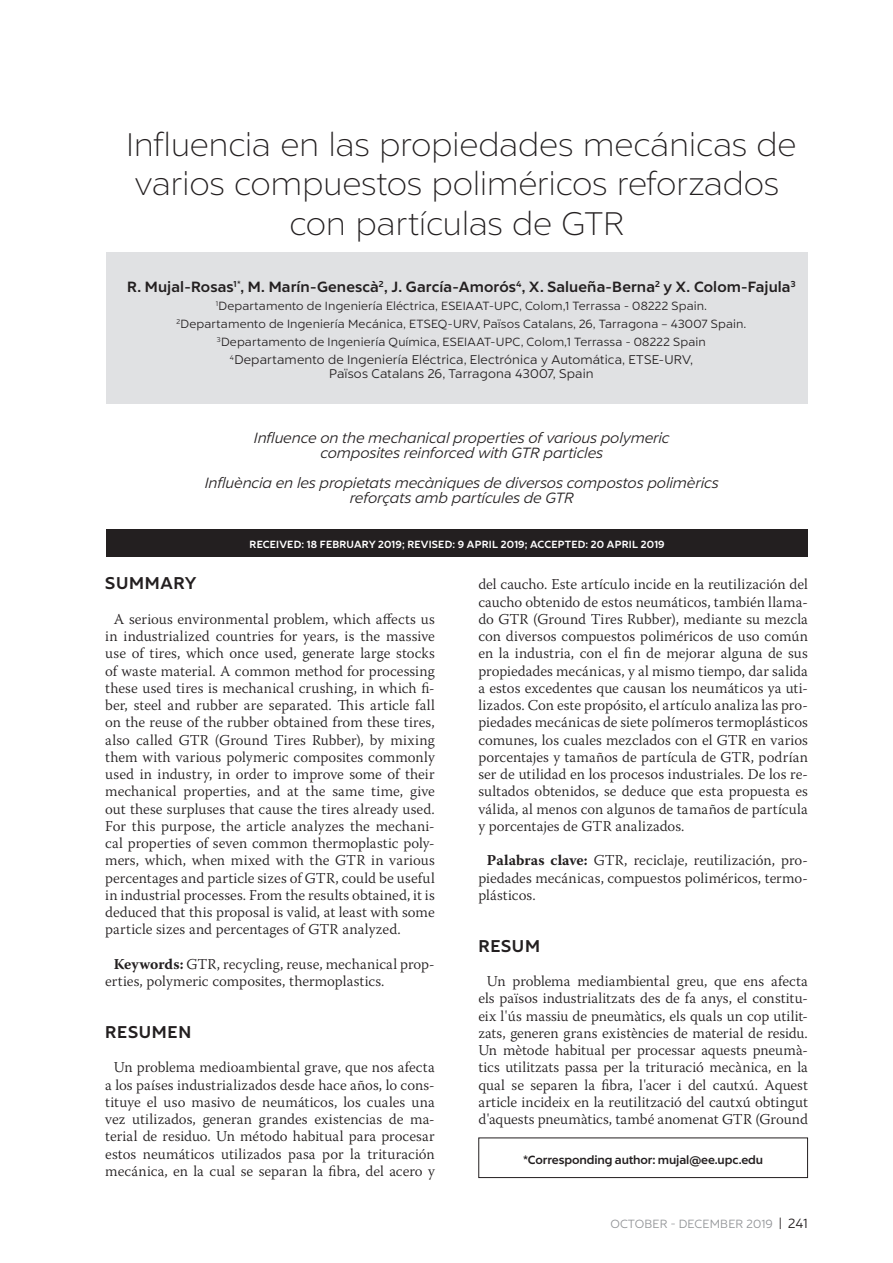
<style>
.page{position:relative;width:893px;height:1263px;background:#fff}
.page>*{position:absolute;margin:0;border:0;box-sizing:border-box;transform-origin:0 0}
._01-Titulo_articulo{font:300 33px/39.6px "Liszt FY";letter-spacing:-.01em;color:#231f20;text-align:center}
._06-Titols{font:700 17.25px "Liszt FY";letter-spacing:.04em;color:#231f20}
._07-TRIPA{font:300 15px/17.2px "Warnock Pro";letter-spacing:.005em;color:#231f20;text-align:justify}
._04-Traduccions_Tito{font:italic 15px "Liszt FY";letter-spacing:.005em;color:#231f20}
._02-autores_articulo{font:700 15px "Liszt FY";letter-spacing:.005em;color:#231f20}
._03-Procedencia{font:12.75px "Liszt FY";letter-spacing:.01em;color:#231f20}
._03-Procedencia-2{font:12px "Liszt FY";letter-spacing:.01em;color:#231f20}
._12-email{font:700 12px "Liszt FY";letter-spacing:-.01em;color:#231f20}
.t1{font:12px "Liszt FY";letter-spacing:.01em;color:#939598}
._05-Rebut{font:700 10.5px "Liszt FY";letter-spacing:.02em;color:#fff}
.s1{font-weight:700}
.s2{font-size:13.5px;color:#231f20}
</style>
<div class="page">
<div style="left:478px;top:1137px;width:330px;height:41px;border:1px solid #231f20"></div>
<div style="left:106px;top:252px;width:702px;height:151px;background:#e0e1e3"></div>
<div style="left:106px;top:529px;width:702px;height:27px;background:#231f20"></div>
<p class="_01-Titulo_articulo" style="left:126px;top:124px;width:672px">Influencia en las propiedades mecánicas de varios compuestos poliméricos reforzados con partículas de GTR</p>
<p class="_02-autores_articulo" style="left:127px;top:278px;width:670px">R. Mujal-Rosas<sup>1*</sup>, M. Marín-Genescà<sup>2</sup>, J. García-Amorós<sup>4</sup>, X. Salueña-Berna<sup>2</sup> y X. Colom-Fajula<sup>3</sup></p>
<p class="_03-Procedencia-2" style="left:216px;top:299px;width:492px"><sup>1</sup>Departamento de Ingeniería Eléctrica, ESEIAAT-UPC, Colom,1 Terrassa - 08222 Spain.</p>
<p class="_03-Procedencia-2" style="left:177px;top:317px;width:571px"><sup>2</sup>Departamento de Ingeniería Mecánica, ETSEQ-URV, Països Catalans, 26, Tarragona – 43007 Spain.</p>
<p class="_03-Procedencia-2" style="left:217px;top:335px;width:490px"><sup>3</sup>Departamento de Ingeniería Química, ESEIAAT-UPC, Colom,1 Terrassa - 08222 Spain</p>
<p class="_03-Procedencia" style="left:230px;top:352px;width:464px"><sup>4</sup>Departamento de Ingeniería Eléctrica, Electrónica y Automática, ETSE-URV,</p>
<p class="_03-Procedencia" style="left:329px;top:366px;width:266px">Països Catalans 26, Tarragona 43007, Spain</p>
<p class="_04-Traduccions_Tito" style="left:254px;top:429px;width:417px">Influence on the mechanical properties of various polymeric</p>
<p class="_04-Traduccions_Tito" style="left:320px;top:444px;width:284px">composites reinforced with GTR particles</p>
<p class="_04-Traduccions_Tito" style="left:204px;top:474px;width:515px">Influència en les propietats mecàniques de diversos compostos polimèrics</p>
<p class="_04-Traduccions_Tito" style="left:349px;top:489px;width:225px">reforçats amb partícules de GTR</p>
<p class="_05-Rebut" style="left:250px;top:537px;width:418px">RECEIVED: 18 FEBRUARY 2019; REVISED: 9 APRIL 2019; ACCEPTED: 20 APRIL 2019  </p>
<p class="_06-Titols" style="left:105px;top:573px;width:93px">SUMMARY</p>
<p class="_07-TRIPA" style="left:105px;top:610px;width:331px;text-indent:9px">A serious environmental problem, which affects us in industrialized countries for years, is the massive use of tires, which once used, generate large stocks of waste material. A common method for processing these used tires is mechanical crushing, in which fi&shy;ber, steel and rubber are separated. This article fall on the reuse of the rubber obtained from these tires, also called GTR (Ground Tires Rubber), by mixing them with various polymeric composites commonly used in industry, in order to improve some of their mechanical properties, and at the same time, give out these surpluses that cause the tires already used.<br>For this purpose, the article analyzes the mechani&shy;cal properties of seven common thermoplastic poly&shy;mers, which, when mixed with the GTR in various percentages and particle sizes of GTR, could be useful in industrial processes. From the results obtained, it is deduced that this proposal is valid, at least with some particle sizes and percentages of GTR analyzed.</p>
<p class="_07-TRIPA" style="left:105px;top:955px;width:331px;text-indent:9px"><span class="s1">Keywords:</span> GTR, recycling, reuse, mechanical prop&shy;erties, polymeric composites, thermoplastics.</p>
<p class="_06-Titols" style="left:105px;top:1021px;width:88px">RESUMEN</p>
<p class="_07-TRIPA" style="left:105px;top:1058px;width:331px;text-align:center">Un problema medioambiental grave, que nos afecta a los países industrializados desde hace años, lo cons&shy;tituye el uso masivo de neumáticos, los cuales una vez utilizados, generan grandes existencias de ma&shy;terial de residuo. Un método habitual para procesar estos neumáticos utilizados pasa por la trituración mecánica, en la cual se separan la fibra, del acero y</p>
<p class="_07-TRIPA" style="left:478px;top:575px;width:331px">del caucho. Este artículo incide en la reutilización del caucho obtenido de estos neumáticos, también llama&shy;do GTR (Ground Tires Rubber), mediante su mezcla con diversos compuestos poliméricos de uso común en la industria, con el fin de mejorar alguna de sus propiedades mecánicas, y al mismo tiempo, dar salida a estos excedentes que causan los neumáticos ya uti&shy;lizados. Con este propósito, el artículo analiza las pro&shy;piedades mecánicas de siete polímeros termoplásticos comunes, los cuales mezclados con el GTR en varios porcentajes y tamaños de partícula de GTR, podrían ser de utilidad en los procesos industriales. De los re&shy;sultados obtenidos, se deduce que esta propuesta es válida, al menos con algunos de tamaños de partícula y porcentajes de GTR analizados.</p>
<p class="_07-TRIPA" style="left:478px;top:851px;width:331px;text-indent:9px"><span class="s1">Palabras clave:</span> GTR, reciclaje, reutilización, pro&shy;piedades mecánicas, compuestos poliméricos, termo&shy;plásticos.</p>
<p class="_06-Titols" style="left:478px;top:935px;width:63px">RESUM</p>
<p class="_07-TRIPA" style="left:478px;top:972px;width:331px;text-align:center">Un problema mediambiental greu, que ens afecta els països industrialitzats des de fa anys, el constitu&shy;eix l'ús massiu de pneumàtics, els quals un cop utilit&shy;zats, generen grans existències de material de residu.<br>Un mètode habitual per processar aquests pneumà&shy;tics utilitzats passa per la trituració mecànica, en la qual se separen la fibra, l'acer i del cautxú. Aquest article incideix en la reutilització del cautxú obtingut d'aquests pneumàtics, també anomenat GTR (Ground</p>
<p class="_12-email" style="left:523px;top:1152px;width:242px">*Corresponding author: mujal@ee.upc.edu</p>
<p class="t1" style="left:610px;top:1216px;width:199px">OCTOBER - DECEMBER 2019 <span class="s2">| 241</span></p>
</div>
